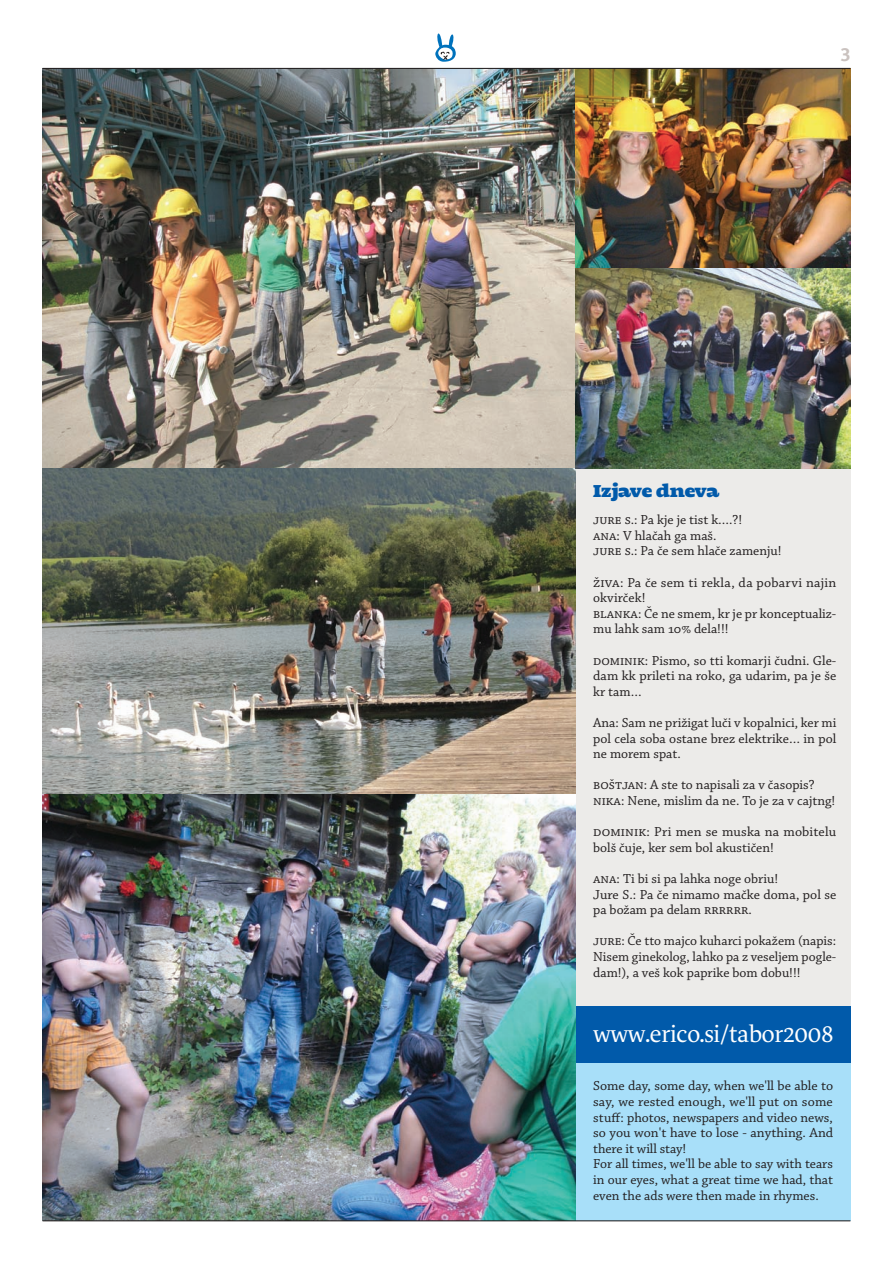
<style>
.page{position:relative;width:893px;height:1263px;background:#fff}
.page>*{position:absolute;margin:0;border:0;box-sizing:border-box;transform-origin:0 0}
.t1{font:23.55px "Dnevnik Tekst";letter-spacing:-.01em;color:#fff}
.t2{font:18px "Dnevnik Rubrika";letter-spacing:-.01em;color:#015aaa}
.t3{font:700 18px "Parisine";color:#cac2bf}
.t4{font:13.8px/15.6px "Chaparral Pro";color:#231f20}
</style>
<div class="page">
<div style="left:542px;top:441px;width:308px;height:779px;background:#ecebe9"></div>
<div style="left:542px;top:1008px;width:308px;height:212px;background:#a8dff9"></div>
<div style="left:575px;top:1007px;width:275px;height:56px;background:#015aaa"></div>
<svg style="left:435px;top:33px;width:21px;height:29px"></svg>
<img style="left:43px;top:794px;width:532px;height:426px">
<img style="left:43px;top:69px;width:532px;height:725px">
<img style="left:575px;top:69px;width:275px;height:399px">
<hr style="left:43px;top:68px;width:807px;height:1px;background:#231f20">
<hr style="left:43px;top:1220px;width:807px;height:1px;background:#231f20">
<h2 class="t3" style="left:840px;top:44px;width:12px">3</h2>
<h2 class="t2" style="left:593px;top:481px;width:127px">Izjave dneva</h2>
<p class="t4" style="left:593px;top:512px;width:190px">Jure S.: Pa kje je tist k….?!<br>Ana: V hlačah ga maš.<br>Jure S.: Pa če sem hlače zamenju!</p>
<p class="t4" style="left:593px;top:575px;width:245px">Živa: Pa če sem ti rekla, da pobarvi najin okvirček!<br>Blanka: Če ne smem, kr je pr konceptualiz&shy;mu lahk sam 10% dela!!!</p>
<p class="t4" style="left:593px;top:653px;width:245px;text-align:justify">Dominik: Pismo, so tti komarji čudni. Gle&shy;dam kk prileti na roko, ga udarim, pa je še kr tam…</p>
<p class="t4" style="left:593px;top:715px;width:245px;text-align:justify">Ana: Sam ne prižigat luči v kopalnici, ker mi pol cela soba ostane brez elektrike… in pol ne morem spat.</p>
<p class="t4" style="left:593px;top:778px;width:244px">Boštjan: A ste to napisali za v časopis?<br>Nika: Nene, mislim da ne. To je za v cajtng!</p>
<p class="t4" style="left:593px;top:824px;width:245px">Dominik: Pri men se muska na mobitelu bolš čuje, ker sem bol akustičen!</p>
<p class="t4" style="left:593px;top:871px;width:245px">Ana: Ti bi si pa lahka noge obriu!<br>Jure S.: Pa če nimamo mačke doma, pol se pa božam pa delam RRRRRR</p>
<p class="t4" style="left:749px;top:902px;width:5px">.</p>
<p class="t4" style="left:593px;top:934px;width:245px;text-align:justify">Jure: Če tto majco kuharci pokažem (napis:<br>Nisem ginekolog, lahko pa z veseljem pogle&shy;dam!), a veš kok paprike bom dobu!!!</p>
<h1 class="t1" style="left:593px;top:1021px;width:242px">www.erico.si/tabor2008</h1>
<p class="t4" style="left:593px;top:1079px;width:242px">Some day, some day, when we'll be able to say, we rested enough, we'll put on some stuff: photos, newspapers and video news, so you won't have to lose - anything. And there it will stay!<br>For all times, we'll be able to say with tears in our eyes, what a great time we had, that even the ads were then made in rhymes.</p>
</div>
